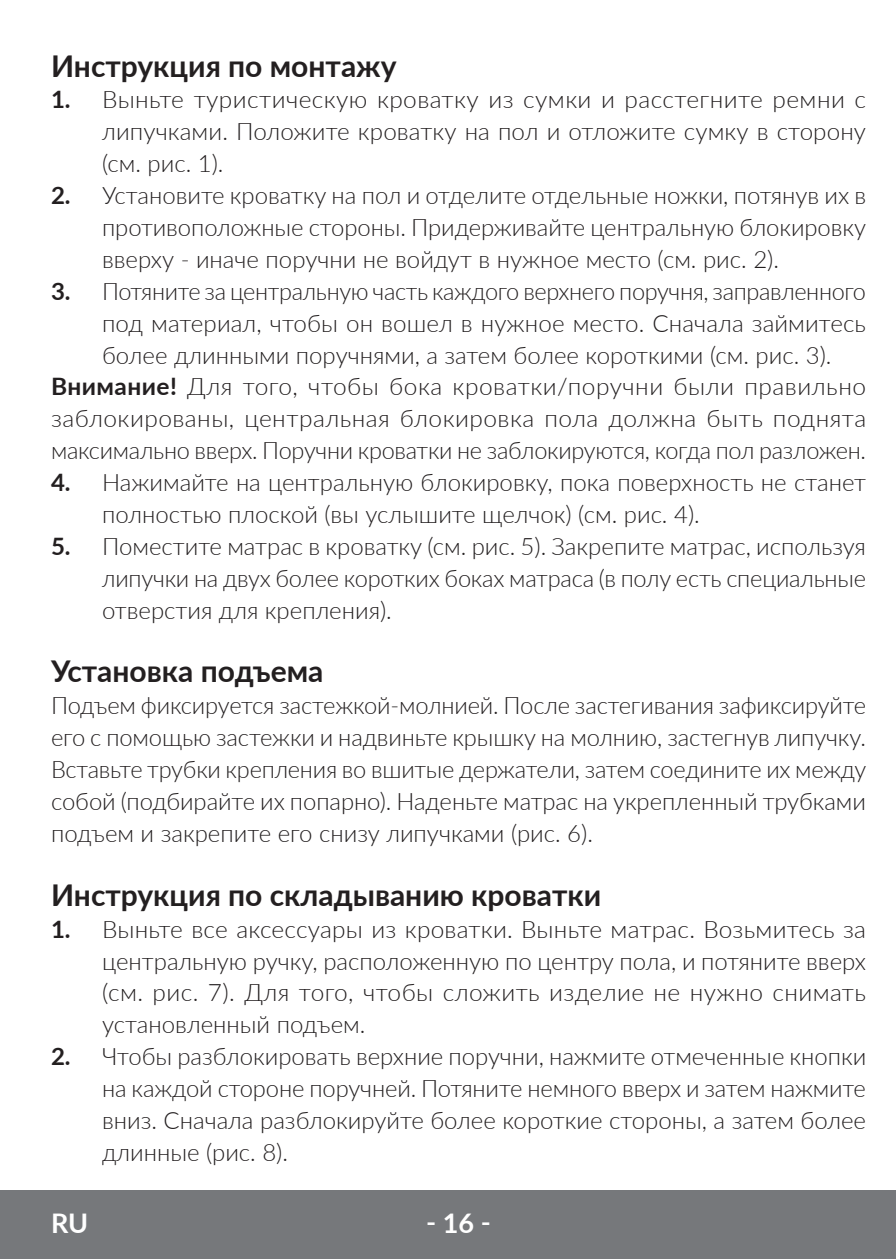
<style>
.page{position:relative;width:896px;height:1259px;background:#fff}
.page>*{position:absolute;margin:0;border:0;box-sizing:border-box;transform-origin:0 0}
.t1{font:700 30px "Lato";color:#231f20}
.t2{font:700 27px "Lato";color:#fff}
.t3{font:300 24px/31.8px "Lato";color:#231f20;text-align:justify}
.t4{font:300 24px "Lato";letter-spacing:.02em;color:#231f20}
.s1{font-weight:700}
</style>
<div class="page">
<div style="left:0;top:1190px;width:895px;height:69px;background:#76787b"></div>
<p class="t1" style="left:51px;top:44px;width:347px">Инструкция по монтажу</p>
<p class="t3" style="left:102px;top:83px;width:765px;text-indent:-51px"><span class="s1">1.</span> Выньте туристическую кроватку из сумки и расстегните ремни с липучками. Положите кроватку на пол и отложите сумку в сторону (см. рис. 1).</p>
<p class="t3" style="left:102px;top:179px;width:765px;text-indent:-51px"><span class="s1">2.</span> Установите кроватку на пол и отделите отдельные ножки, потянув их в противоположные стороны. Придерживайте центральную блокировку вверху - иначе поручни не войдут в нужное место (см. рис. 2).</p>
<p class="t3" style="left:51px;top:274px;width:816px"><span class="s1">3.</span> Потяните за центральную часть каждого верхнего поручня, заправленного</p>
<p class="t3" style="left:102px;top:306px;width:765px">под материал, чтобы он вошел в нужное место. Сначала займитесь</p>
<p class="t3" style="left:102px;top:338px;width:731px">более длинными поручнями, а затем более короткими (см. рис. 3).</p>
<p class="t4" style="left:51px;top:370px;width:816px"><span class="s1">Внимание!</span> Для того, чтобы бока кроватки/поручни были правильно</p>
<p class="t4" style="left:51px;top:402px;width:816px">заблокированы, центральная блокировка пола должна быть поднята</p>
<p class="t3" style="left:51px;top:434px;width:816px">максимально вверх. Поручни кроватки не заблокируются, когда пол разложен.</p>
<p class="t3" style="left:102px;top:466px;width:765px;text-indent:-51px"><span class="s1">4.</span> Нажимайте на центральную блокировку, пока поверхность не станет полностью плоской (вы услышите щелчок) (см. рис. 4).</p>
<p class="t3" style="left:102px;top:529px;width:765px;text-indent:-51px"><span class="s1">5.</span> Поместите матрас в кроватку (см. рис. 5). Закрепите матрас, используя липучки на двух более коротких боках матраса (в полу есть специальные отверстия для крепления).</p>
<p class="t1" style="left:51px;top:649px;width:274px">Установка подъема</p>
<p class="t3" style="left:51px;top:689px;width:816px">Подъем фиксируется застежкой-молнией. После застегивания зафиксируйте его с помощью застежки и надвиньте крышку на молнию, застегнув липучку.<br>Вставьте трубки крепления во вшитые держатели, затем соедините их между собой (подбирайте их попарно). Наденьте матрас на укрепленный трубками подъем и закрепите его снизу липучками (рис. 6).</p>
<p class="t1" style="left:51px;top:873px;width:551px">Инструкция по складыванию кроватки</p>
<p class="t3" style="left:102px;top:912px;width:765px;text-indent:-51px"><span class="s1">1.</span> Выньте все аксессуары из кроватки. Выньте матрас. Возьмитесь за центральную ручку, расположенную по центру пола, и потяните вверх (см. рис. 7). Для того, чтобы сложить изделие не нужно снимать установленный подъем.</p>
<p class="t3" style="left:102px;top:1040px;width:765px;text-indent:-51px"><span class="s1">2.</span> Чтобы разблокировать верхние поручни, нажмите отмеченные кнопки на каждой стороне поручней. Потяните немного вверх и затем нажмите вниз. Сначала разблокируйте более короткие стороны, а затем более длинные (рис. 8).</p>
<p class="t2" style="left:51px;top:1203px;width:39px">RU</p>
<p class="t2" style="left:426px;top:1203px;width:66px">‑ 16 ‑</p>
</div>
